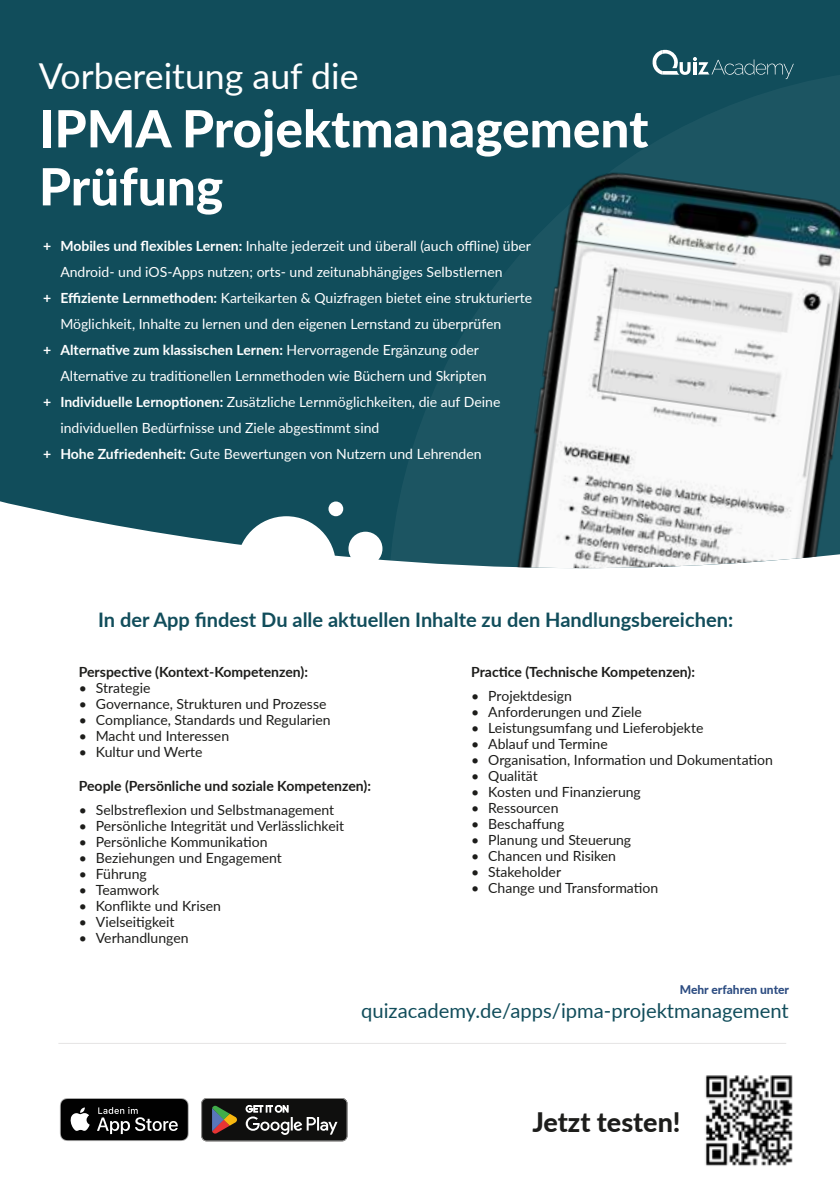
<style>
.page{position:relative;width:840px;height:1191px;background:#fff}
.page>*{position:absolute;margin:0;border:0;box-sizing:border-box;transform-origin:0 0}
.t1{font:800 51.2px/58px "Lato";color:#fff}
.t2{font:35.6px "Lato";color:#fff}
.t3{font:800 26.8px "Lato";color:#1d1d1b}
.t4{font:20.2px "Lato";color:#114d5b}
.t5{font:700 20px "Lato";color:#114d5b}
.t6{font:14px "Lato";color:#1d1d1b}
.t7{font:14px "Lato";color:#fff}
.t8{font:700 14px "Lato";color:#1d1d1b}
.t9{font:700 14px "Lato";color:#fff}
.t10{font:800 12px "Lato";color:#2d4d82}
.s1{font-weight:700}
.s2{font-weight:400}
</style>
<div class="page">
<img style="left:705px;top:1075px;width:88px;height:91px">
<div style="left:0;top:0;width:839px;height:561px;background:#114d5b"></div>
<svg style="left:388px;top:68px;width:451px;height:499px;fill:#114d5b"></svg>
<img style="left:503px;top:151px;width:336px;height:417px">
<svg style="left:201px;top:1098px;width:146px;height:43px"></svg>
<svg style="left:652px;top:50px;width:141px;height:29px"></svg>
<svg style="left:60px;top:1098px;width:129px;height:43px"></svg>
<div style="left:237px;top:516px;width:98px;height:99px;background:#fff;border-radius:50%"></div>
<div style="left:348px;top:532px;width:34px;height:33px;background:#fff;border-radius:50%"></div>
<div style="left:328px;top:501px;width:15px;height:15px;background:#fff;border-radius:50%"></div>
<hr style="left:58px;top:1043px;width:727px;height:1px;background:#e5e4e4">
<h2 class="t2" style="left:39px;top:51px;width:321px">Vorbereitung auf die</h2>
<h1 class="t1" style="left:39px;top:97px;width:610px">IPMA Projektmanagement<br>Prüfung</h1>
<p class="t7" style="left:43px;top:236px;width:489px"><span class="s1">+ Mobiles und flexibles Lernen:</span> Inhalte jederzeit und überall (auch offline) über</p>
<p class="t7" style="left:60px;top:262px;width:443px">Android- und iOS-Apps nutzen; orts- und zeitunabhängiges Selbstlernen</p>
<p class="t7" style="left:43px;top:288px;width:490px"><span class="s1">+ Effiziente Lernmethoden:</span> Karteikarten &amp; Quizfragen bietet eine strukturierte</p>
<p class="t7" style="left:60px;top:314px;width:442px">Möglichkeit, Inhalte zu lernen und den eigenen Lernstand zu überprüfen</p>
<p class="t9" style="left:43px;top:340px;width:437px">+ Alternative zum klassischen Lernen: <span class="s2">Hervorragende Ergänzung oder</span></p>
<p class="t7" style="left:60px;top:366px;width:427px">Alternative zu traditionellen Lernmethoden wie Büchern und Skripten</p>
<p class="t7" style="left:43px;top:392px;width:458px"><span class="s1">+ Individuelle Lernoptionen:</span> Zusätzliche Lernmöglichkeiten, die auf Deine</p>
<p class="t7" style="left:60px;top:418px;width:320px">individuellen Bedürfnisse und Ziele abgestimmt sind</p>
<p class="t7" style="left:43px;top:444px;width:439px"><span class="s1">+ Hohe Zufriedenheit:</span> Gute Bewertungen von Nutzern und Lehrenden</p>
<h3 class="t5" style="left:98px;top:605px;width:636px">In der App findest Du alle aktuellen Inhalte zu den Handlungsbereichen:</h3>
<p class="t8" style="left:79px;top:662px;width:230px">Perspective (Kontext-Kompetenzen):</p>
<p class="t6" style="left:79px;top:678px;width:73px">• Strategie</p>
<p class="t6" style="left:79px;top:694px;width:249px">• Governance, Strukturen und Prozesse</p>
<p class="t6" style="left:79px;top:710px;width:253px">• Compliance, Standards und Regularien</p>
<p class="t6" style="left:79px;top:726px;width:152px">• Macht und Interessen</p>
<p class="t6" style="left:79px;top:742px;width:125px">• Kultur und Werte</p>
<p class="t8" style="left:79px;top:775px;width:293px">People (Persönliche und soziale Kompetenzen):</p>
<p class="t6" style="left:79px;top:799px;width:257px">• Selbstreflexion und Selbstmanagement</p>
<p class="t6" style="left:79px;top:815px;width:267px">• Persönliche Integrität und Verlässlichkeit</p>
<p class="t6" style="left:79px;top:831px;width:190px">• Persönliche Kommunikation</p>
<p class="t6" style="left:79px;top:847px;width:204px">• Beziehungen und Engagement</p>
<p class="t6" style="left:79px;top:863px;width:69px">• Führung</p>
<p class="t6" style="left:79px;top:879px;width:82px">• Teamwork</p>
<p class="t6" style="left:79px;top:895px;width:144px">• Konflikte und Krisen</p>
<p class="t6" style="left:79px;top:911px;width:97px">• Vielseitigkeit</p>
<p class="t6" style="left:79px;top:927px;width:111px">• Verhandlungen</p>
<p class="t8" style="left:471px;top:662px;width:225px">Practice (Technische Kompetenzen):</p>
<p class="t6" style="left:471px;top:686px;width:102px">• Projektdesign</p>
<p class="t6" style="left:471px;top:702px;width:172px">• Anforderungen und Ziele</p>
<p class="t6" style="left:471px;top:718px;width:233px">• Leistungsumfang und Lieferobjekte</p>
<p class="t6" style="left:471px;top:734px;width:138px">• Ablauf und Termine</p>
<p class="t6" style="left:471px;top:750px;width:303px">• Organisation, Information und Dokumentation</p>
<p class="t6" style="left:471px;top:766px;width:68px">• Qualität</p>
<p class="t6" style="left:471px;top:782px;width:171px">• Kosten und Finanzierung</p>
<p class="t6" style="left:471px;top:798px;width:89px">• Ressourcen</p>
<p class="t6" style="left:471px;top:814px;width:94px">• Beschaffung</p>
<p class="t6" style="left:471px;top:830px;width:161px">• Planung und Steuerung</p>
<p class="t6" style="left:471px;top:846px;width:146px">• Chancen und Risiken</p>
<p class="t6" style="left:471px;top:862px;width:91px">• Stakeholder</p>
<p class="t6" style="left:471px;top:878px;width:188px">• Change und Transformation</p>
<p class="t10" style="left:679px;top:980px;width:111px">Mehr erfahren unter</p>
<h3 class="t4" style="left:361px;top:996px;width:429px">quizacademy.de/apps/ipma-projektmanagement</h3>
<h3 class="t3" style="left:532px;top:1102px;width:150px">Jetzt testen!</h3>
</div>
